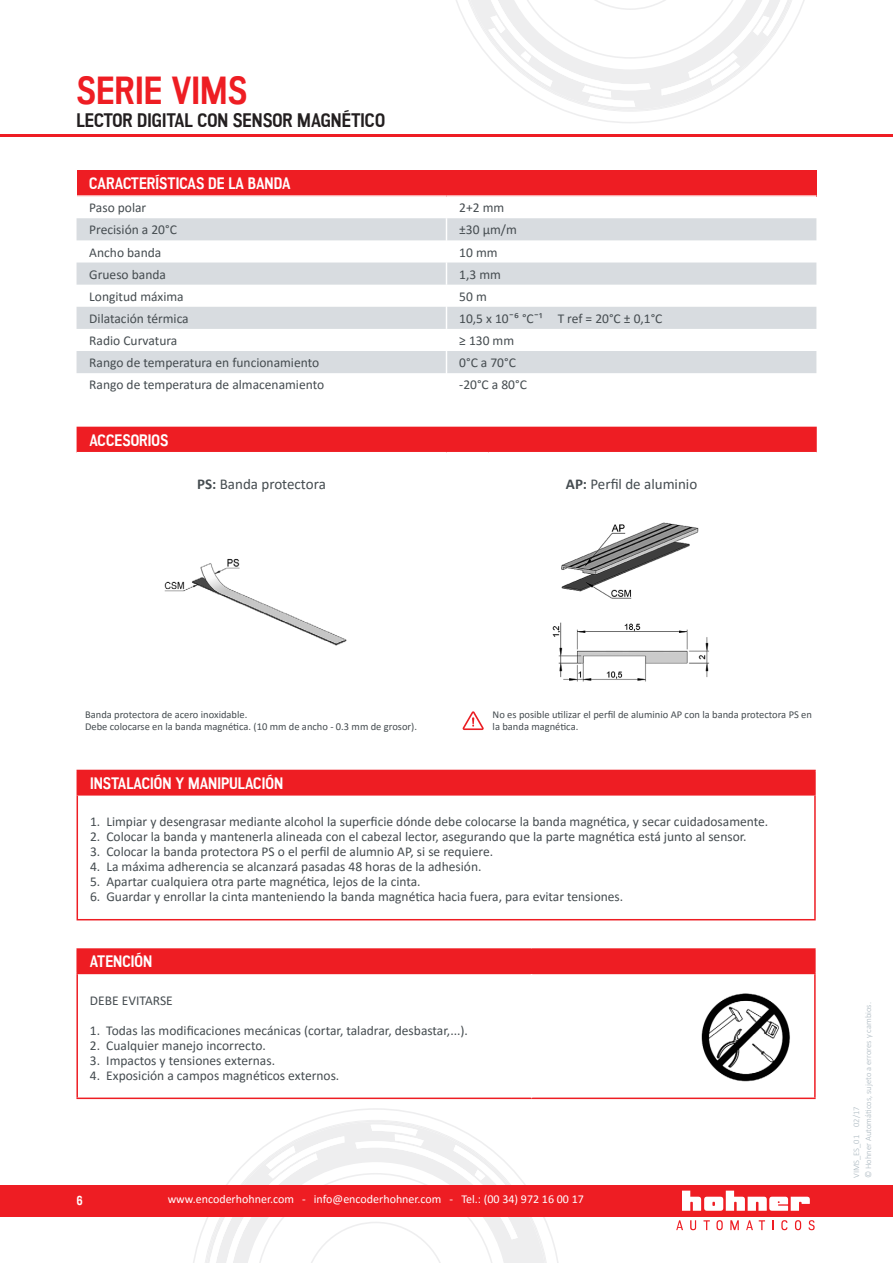
<style>
.page{position:relative;width:893px;height:1263px;background:#fff}
.page>*{position:absolute;margin:0;border:0;box-sizing:border-box;transform-origin:0 0}
.t1{font:700 39px "Akazan";color:#ee1d23}
.t2{font:700 19.5px "Akazan";color:#231f20}
.t3{font:700 16.5px "Akazan";color:#fff}
.t4{font:15px "Calibri";color:#454c50}
.t5{font:13.5px "Calibri";color:#454c50}
.t6{font:700 13.5px "Akazan";color:#fff}
.t7{font:12px "Calibri";color:#fff}
.t8{font:10.5px/12px "Calibri";color:#454c50}
.t9{font:300 8.55px/12px "Calibri";color:#a9b6be}
.s1{font-weight:700}
</style>
<div class="page">
<svg style="left:456px;top:0;width:349px;height:112px"></svg>
<hr style="left:0;top:134px;width:893px;height:2px;background:#ee1d23">
<svg style="left:187px;top:1108px;width:375px;height:155px"></svg>
<svg style="left:199px;top:1121px;width:350px;height:142px"></svg>
<svg style="left:207px;top:1125px;width:311px;height:138px"></svg>
<div style="left:0;top:1185px;width:893px;height:31px;background:#ee1d23"></div>
<svg style="left:682px;top:1190px;width:128px;height:21px"></svg>
<svg style="left:676px;top:1220px;width:7px;height:10px"></svg>
<svg style="left:690px;top:1220px;width:6px;height:10px"></svg>
<svg style="left:703px;top:1220px;width:7px;height:10px"></svg>
<svg style="left:716px;top:1220px;width:7px;height:10px"></svg>
<svg style="left:730px;top:1220px;width:9px;height:10px"></svg>
<svg style="left:746px;top:1220px;width:7px;height:10px"></svg>
<svg style="left:759px;top:1220px;width:6px;height:10px"></svg>
<svg style="left:772px;top:1220px;width:2px;height:10px"></svg>
<svg style="left:781px;top:1220px;width:6px;height:10px"></svg>
<svg style="left:795px;top:1220px;width:6px;height:10px"></svg>
<svg style="left:808px;top:1220px;width:7px;height:10px"></svg>
<div style="left:77px;top:170px;width:739px;height:26px;background:#ee1d23"></div>
<svg style="left:77px;top:218px;width:739px;height:155px;fill:#d8dce0"></svg>
<hr style="left:77px;top:195px;width:369px;height:2px;background:#fff">
<hr style="left:446px;top:195px;width:370px;height:2px;background:#fff">
<svg style="left:446px;top:218px;width:1px;height:155px"></svg>
<div style="left:77px;top:427px;width:740px;height:25px;background:#ee1d23"></div>
<img style="left:164px;top:558px;width:183px;height:88px">
<img style="left:552px;top:522px;width:158px;height:160px">
<svg style="left:463px;top:711px;width:21px;height:19px"></svg>
<div style="left:77px;top:770px;width:738px;height:25px;background:#ee1d23"></div>
<hr style="left:77px;top:795px;width:1px;height:124px;background:#ee1d23">
<hr style="left:77px;top:919px;width:739px;height:1px;background:#ee1d23">
<hr style="left:77px;top:770px;width:739px;height:1px;background:#ee1d23">
<hr style="left:77px;top:794px;width:739px;height:1px;background:#ee1d23">
<hr style="left:814px;top:771px;width:2px;height:23px;background:#ee1d23">
<hr style="left:814px;top:795px;width:2px;height:124px;background:#ee1d23">
<div style="left:77px;top:949px;width:738px;height:24px;background:#ee1d23"></div>
<hr style="left:76px;top:974px;width:2px;height:123px;background:#ee1d23">
<hr style="left:814px;top:974px;width:2px;height:123px;background:#ee1d23">
<hr style="left:76px;top:1097px;width:455px;height:2px;background:#ee1d23">
<hr style="left:531px;top:1097px;width:285px;height:2px;background:#ee1d23">
<hr style="left:76px;top:948px;width:455px;height:2px;background:#ee1d23">
<hr style="left:76px;top:950px;width:2px;height:23px;background:#ee1d23">
<hr style="left:531px;top:948px;width:285px;height:2px;background:#ee1d23">
<hr style="left:814px;top:950px;width:2px;height:23px;background:#ee1d23">
<hr style="left:76px;top:973px;width:455px;height:1px;background:#ee1d23">
<hr style="left:531px;top:973px;width:285px;height:1px;background:#ee1d23">
<img style="left:701px;top:993px;width:89px;height:89px">
<h1 class="t1" style="left:77px;top:68px;width:172px">SERIE VIMS</h1>
<h2 class="t2" style="left:77px;top:110px;width:310px">LECTOR DIGITAL CON SENSOR MAGNÉTICO</h2>
<p class="t3" style="left:89px;top:174px;width:203px">CARACTERÍSTICAS DE LA BANDA</p>
<p class="t5" style="left:89px;top:198px;width:59px">Paso polar</p>
<p class="t5" style="left:459px;top:198px;width:47px">2+2 mm</p>
<p class="t5" style="left:89px;top:221px;width:89px">Precisión a 20°C</p>
<p class="t5" style="left:459px;top:221px;width:59px">±30 μm/m</p>
<p class="t5" style="left:89px;top:243px;width:74px">Ancho banda</p>
<p class="t5" style="left:459px;top:243px;width:40px">10 mm</p>
<p class="t5" style="left:89px;top:265px;width:78px">Grueso banda</p>
<p class="t5" style="left:459px;top:265px;width:43px">1,3 mm</p>
<p class="t5" style="left:89px;top:287px;width:96px">Longitud máxima</p>
<p class="t5" style="left:459px;top:287px;width:29px">50 m</p>
<p class="t5" style="left:89px;top:309px;width:101px">Dilatación térmica</p>
<p class="t5" style="left:459px;top:309px;width:205px">10,5 x 10¯⁶ °C¯¹ T ref = 20°C ± 0,1°C</p>
<p class="t5" style="left:89px;top:331px;width:90px">Radio Curvatura</p>
<p class="t5" style="left:459px;top:331px;width:56px">≥ 130 mm</p>
<p class="t5" style="left:89px;top:353px;width:231px">Rango de temperatura en funcionamiento</p>
<p class="t5" style="left:459px;top:353px;width:58px">0°C a 70°C</p>
<p class="t5" style="left:89px;top:375px;width:236px">Rango de temperatura de almacenamiento</p>
<p class="t5" style="left:459px;top:375px;width:69px">-20°C a 80°C</p>
<p class="t3" style="left:89px;top:431px;width:81px">ACCESORIOS</p>
<p class="t4" style="left:197px;top:473px;width:130px"><span class="s1">PS:</span> Banda protectora</p>
<p class="t4" style="left:566px;top:473px;width:133px"><span class="s1">AP:</span> Perfil de aluminio</p>
<p class="t8" style="left:85px;top:708px;width:333px">Banda protectora de acero inoxidable.<br>Debe colocarse en la banda magnética. (10 mm de ancho - 0.3 mm de grosor).</p>
<p class="t8" style="left:493px;top:708px;width:321px">No es posible utilizar el perfil de aluminio AP con la banda protectora PS en la banda magnética.</p>
<p class="t3" style="left:90px;top:774px;width:195px">INSTALACIÓN Y MANIPULACIÓN</p>
<p class="t5" style="left:90px;top:812px;width:680px">1. Limpiar y desengrasar mediante alcohol la superficie dónde debe colocarse la banda magnética, y secar cuidadosamente.</p>
<p class="t5" style="left:90px;top:827px;width:658px">2. Colocar la banda y mantenerla alineada con el cabezal lector, asegurando que la parte magnética está junto al sensor.</p>
<p class="t5" style="left:90px;top:842px;width:405px">3. Colocar la banda protectora PS o el perfil de alumnio AP, si se requiere.</p>
<p class="t5" style="left:90px;top:857px;width:393px">4. La máxima adherencia se alcanzará pasadas 48 horas de la adhesión.</p>
<p class="t5" style="left:90px;top:872px;width:332px">5. Apartar cualquiera otra parte magnética, lejos de la cinta.</p>
<p class="t5" style="left:90px;top:887px;width:535px">6. Guardar y enrollar la cinta manteniendo la banda magnética hacia fuera, para evitar tensiones.</p>
<p class="t3" style="left:90px;top:952px;width:64px">ATENCIÓN</p>
<p class="t5" style="left:90px;top:991px;width:84px">DEBE EVITARSE</p>
<p class="t5" style="left:90px;top:1021px;width:380px">1. Todas las modificaciones mecánicas (cortar, taladrar, desbastar,...).</p>
<p class="t5" style="left:90px;top:1036px;width:177px">2. Cualquier manejo incorrecto.</p>
<p class="t5" style="left:90px;top:1051px;width:187px">3. Impactos y tensiones externas.</p>
<p class="t5" style="left:90px;top:1066px;width:251px">4. Exposición a campos magnéticos externos.</p>
<p class="t6" style="left:76px;top:1193px;width:8px">6</p>
<p class="t7" style="left:168px;top:1191px;width:418px">www.encoderhohner.com - info@encoderhohner.com - Tel.: (00 34) 972 16 00 17</p>
<p class="t9" style="left:850px;top:1178px;width:177px;rotate:-90deg">VIMS_ES_01 02/17<br>© Hohner Automáticos, sujeto a errores y cambios.</p>
</div>
